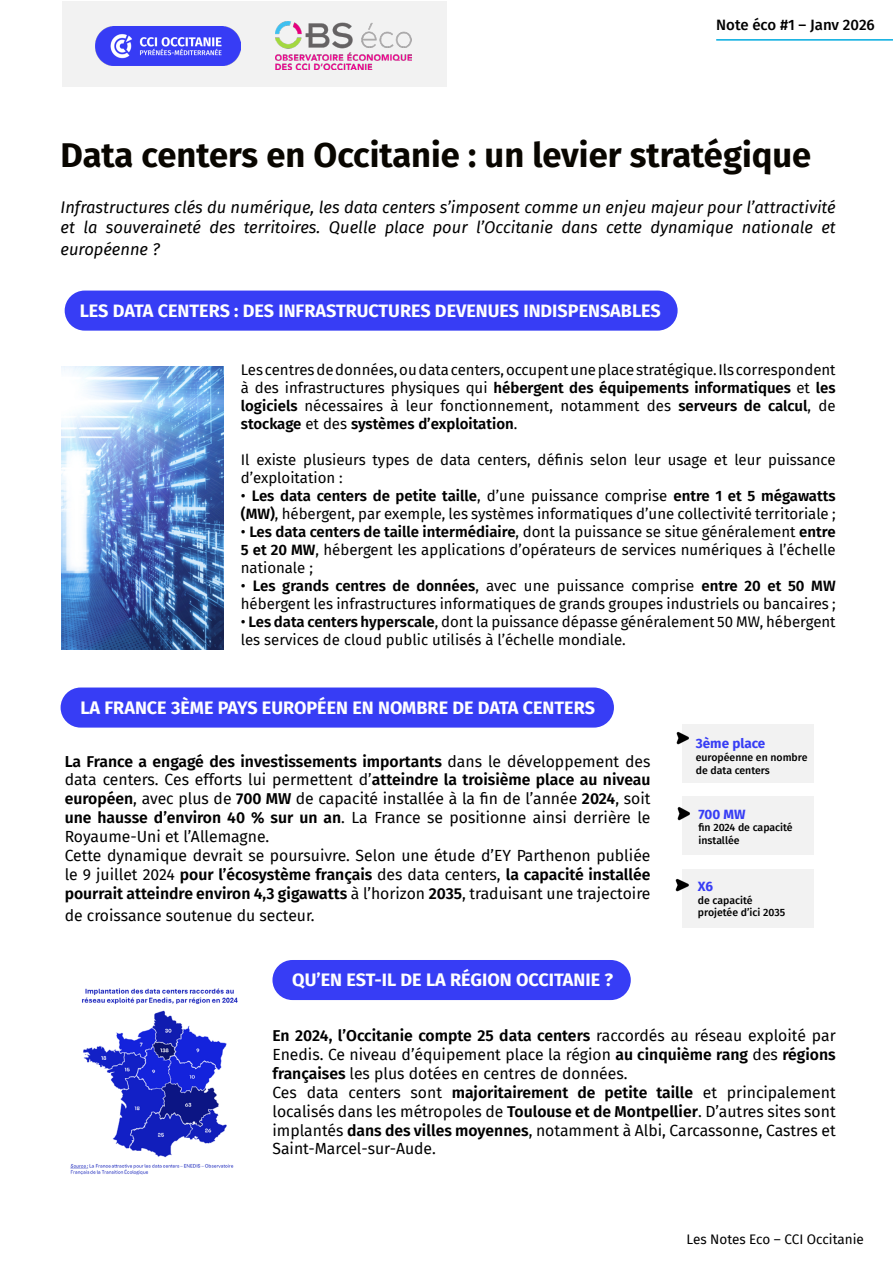
<style>
.page{position:relative;width:893px;height:1263px;background:#fff}
.page>*{position:absolute;margin:0;border:0;box-sizing:border-box;transform-origin:0 0}
.t1{font:700 34.5px "Fira Sans";color:#090600}
.t2{font:700 18px "Fira Sans";color:#fff}
.t3{font:italic 16.5px/19.8px "Fira Sans";color:#000}
.t4{font:15.75px/18.9px "Fira Sans";color:#000}
.t5{font:15px/18px "Fira Sans";color:#000}
.t6{font:500 15px "Fira Sans";color:#000}
.t7{font:13.5px "Fira Sans";color:#000}
.t8{font:700 13.5px "Fira Sans";color:#373df5}
.t9{font:500 10.5px/12.6px "Fira Sans";color:#000}
.s1{font-weight:600}
</style>
<div class="page">
<div style="left:65px;top:291px;width:613px;height:40px;background:#373df5;border-radius:20px"></div>
<div style="left:683px;top:869px;width:131px;height:58px;background:#f2f2f2"></div>
<div style="left:683px;top:725px;width:131px;height:58px;background:#f2f2f2"></div>
<div style="left:61px;top:687px;width:553px;height:41px;background:#373df5;border-radius:20px"></div>
<div style="left:62px;top:1px;width:384px;height:86px;background:#f2f2f2"></div>
<img style="left:96px;top:27px;width:145px;height:38px">
<img style="left:275px;top:21px;width:137px;height:49px">
<hr style="left:716px;top:39px;width:177px;height:2px;background:#00abdf">
<img style="left:62px;top:367px;width:161px;height:282px">
<div style="left:683px;top:797px;width:131px;height:58px;background:#f2f2f2"></div>
<svg style="left:677px;top:731px;width:12px;height:13px"></svg>
<svg style="left:678px;top:807px;width:12px;height:13px"></svg>
<svg style="left:676px;top:878px;width:13px;height:13px"></svg>
<img style="left:70px;top:988px;width:168px;height:186px">
<div style="left:272px;top:960px;width:359px;height:40px;background:#373df5;border-radius:20px"></div>
<p class="t6" style="left:716px;top:13px;width:160px">Note éco #1 – Janv 2026</p>
<h1 class="t1" style="left:61px;top:126px;width:752px">Data centers en Occitanie : un levier stratégique</h1>
<p class="t3" style="left:61px;top:197px;width:777px">Infrastructures clés du numérique, les data centers s’imposent comme un enjeu majeur pour l’attractivité et la souveraineté des territoires. Quelle place pour l’Occitanie dans cette dynamique nationale et</p>
<p class="t3" style="left:61px;top:239px;width:101px">européenne ?</p>
<p class="t2" style="left:80px;top:295px;width:583px">LES DATA CENTERS : DES INFRASTRUCTURES DEVENUES INDISPENSABLES</p>
<p class="t5" style="left:241px;top:361px;width:596px;text-align:justify">Les centres de données, ou data centers, occupent une place stratégique. Ils correspondent à des infrastructures physiques qui <span class="s1">hébergent des équipements informatiques</span> et <span class="s1">les logiciels</span> nécessaires à leur fonctionnement, notamment des <span class="s1">serveurs de calcul</span>, de <span class="s1">stockage</span> et des <span class="s1">systèmes d’exploitation</span>.</p>
<p class="t5" style="left:241px;top:451px;width:596px">Il existe plusieurs types de data centers, définis selon leur usage et leur puissance d’exploitation :</p>
<p class="t5" style="left:241px;top:487px;width:596px">• <span class="s1">Les data centers de petite taille</span>, d’une puissance comprise <span class="s1">entre 1 et 5 mégawatts (MW)</span>, hébergent, par exemple, les systèmes informatiques d’une collectivité territoriale ;</p>
<p class="t5" style="left:241px;top:523px;width:596px;text-align:justify">• <span class="s1">Les data centers de taille intermédiaire</span>, dont la puissance se situe généralement <span class="s1">entre 5 et 20 MW</span>, hébergent les applications d’opérateurs de services numériques à l’échelle nationale ;</p>
<p class="t5" style="left:241px;top:577px;width:596px">• <span class="s1">Les grands centres de données</span>, avec une puissance comprise <span class="s1">entre 20 et 50 MW </span>hébergent les infrastructures informatiques de grands groupes industriels ou bancaires ;</p>
<p class="t5" style="left:241px;top:613px;width:596px">• <span class="s1">Les data centers hyperscale</span>, dont la puissance dépasse généralement 50 MW, hébergent les services de cloud public utilisés à l’échelle mondiale.</p>
<p class="t2" style="left:80px;top:692px;width:516px">LA FRANCE 3ÈME PAYS EUROPÉEN EN NOMBRE DE DATA CENTERS</p>
<p class="t4" style="left:65px;top:751px;width:587px"><span class="s1">La France a engagé des investissements importants</span> dans le développement des data centers. Ces efforts lui permettent d’<span class="s1">atteindre la troisième place au niveau européen</span>, avec plus de <span class="s1">700 MW</span> de capacité installée à la fin de l’année <span class="s1">2024</span>, soit <span class="s1">une hausse d’environ 40 % sur un an</span>. La France se positionne ainsi derrière le Royaume-Uni et l’Allemagne.<br>Cette dynamique devrait se poursuivre. Selon une étude d’EY Parthenon publiée le 9 juillet 2024 <span class="s1">pour l’écosystème français</span> des data centers, <span class="s1">la capacité installée pourrait atteindre environ 4,3 gigawatts</span> à l’horizon <span class="s1">2035</span>, traduisant une trajectoire</p>
<p class="t4" style="left:65px;top:905px;width:252px">de croissance soutenue du secteur.</p>
<p class="t2" style="left:292px;top:964px;width:322px">QU’EN EST-IL DE LA RÉGION OCCITANIE ?</p>
<p class="t8" style="left:696px;top:732px;width:71px">3ème place</p>
<p class="t9" style="left:696px;top:750px;width:113px">européenne en nombre de data centers</p>
<p class="t8" style="left:698px;top:802px;width:49px">700 MW</p>
<p class="t9" style="left:698px;top:821px;width:96px">fin 2024 de capacité installée</p>
<p class="t8" style="left:698px;top:875px;width:17px">X6</p>
<p class="t9" style="left:698px;top:893px;width:89px">de capacité projetée d’ici 2035</p>
<p class="t4" style="left:272px;top:1026px;width:565px"><span class="s1">En 2024, l’Occitanie compte 25 data centers</span> raccordés au réseau exploité par Enedis. Ce niveau d’équipement place la région <span class="s1">au cinquième rang</span> des <span class="s1">régions françaises</span> les plus dotées en centres de données.<br>Ces data centers sont <span class="s1">majoritairement de petite taille</span> et principalement localisés dans les métropoles de <span class="s1">Toulouse et de Montpellier</span>. D’autres sites sont implantés <span class="s1">dans des villes moyennes</span>, notamment à Albi, Carcassonne, Castres et Saint-Marcel-sur-Aude.</p>
<p class="t7" style="left:687px;top:1229px;width:179px">Les Notes Eco – CCI Occitanie</p>
</div>
